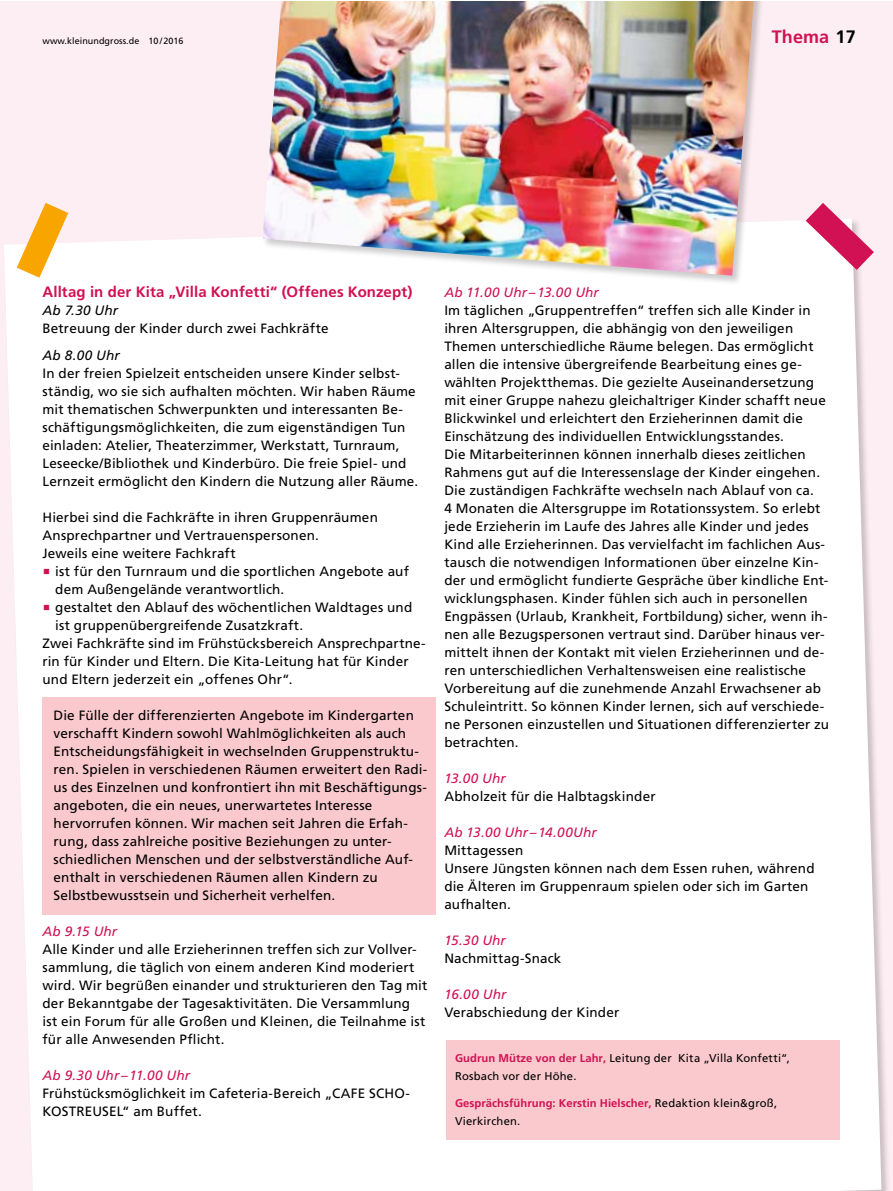
<style>
.page{position:relative;width:893px;height:1191px;background:#fff}
.page>*{position:absolute;margin:0;border:0;box-sizing:border-box;transform-origin:0 0}
.t1{font:700 18px "Frutiger LT Std";letter-spacing:.005em;color:#d11153}
.t2{font:700 15px "Frutiger LT Std";letter-spacing:.01em;color:#d11153}
.t3{font:13.5px/18px "Frutiger LT Std";letter-spacing:.01em;color:#000}
.t4{font:italic 13.5px "Frutiger LT Std";letter-spacing:.01em;color:#d11153}
.t5{font:italic 13.5px "Frutiger LT Std";letter-spacing:.015em;color:#000}
.t6{font:11.25px/18px "Frutiger LT Std";letter-spacing:.02em;color:#000}
.t7{font:700 11.25px/18px "Frutiger LT Std";letter-spacing:.005em;color:#d11153}
.t8{font:9px "Frutiger LT Std";letter-spacing:.005em;color:#000}
.s1{color:#000}
.s2{font-weight:700;color:#d11153}
.s3{font-weight:400;color:#000}
</style>
<div class="page">
<div style="left:0;top:1px;width:892px;height:1190px;background:#fdeef3"></div>
<div style="left:4px;top:220px;width:877px;height:971px;background:#fff"></div>
<div style="left:43px;top:697px;width:393px;height:218px;background:#f9c9cd"></div>
<div style="left:446px;top:1040px;width:394px;height:100px;background:#f9c9cd"></div>
<svg style="left:806px;top:203px;width:68px;height:67px"></svg>
<svg style="left:17px;top:203px;width:51px;height:75px"></svg>
<div style="left:261px;top:1px;width:505px;height:284px;background:#000;opacity:.2"></div>
<img style="left:263px;top:1px;width:491px;height:275px">
<svg style="left:44px;top:569px;width:5px;height:5px"></svg>
<svg style="left:44px;top:605px;width:5px;height:5px"></svg>
<p class="t8" style="left:43px;top:36px;width:143px">www.kleinundgross.de 10/2016</p>
<h1 class="t1" style="left:772px;top:26px;width:85px">Thema <span class="s1">17</span></h1>
<p class="t2" style="left:43px;top:283px;width:371px">Alltag in der Kita „Villa Konfetti“ (Offenes Konzept)</p>
<p class="t5" style="left:43px;top:302px;width:77px">Ab 7.30 Uhr</p>
<p class="t3" style="left:43px;top:319px;width:287px">Betreuung der Kinder durch zwei Fachkräfte</p>
<p class="t5" style="left:43px;top:347px;width:79px">Ab 8.00 Uhr</p>
<p class="t3" style="left:43px;top:364px;width:377px">In der freien Spielzeit entscheiden unsere Kinder selbst&shy;ständig, wo sie sich aufhalten möchten. Wir haben Räume mit thematischen Schwerpunkten und interessanten Be&shy;schäftigungsmöglichkeiten, die zum eigenständigen Tun einladen: Atelier, Theaterzimmer, Werkstatt, Turnraum, Leseecke/Bibliothek und Kinderbüro. Die freie Spiel- und Lernzeit ermöglicht den Kindern die Nutzung aller Räume.</p>
<p class="t3" style="left:43px;top:508px;width:337px">Hierbei sind die Fachkräfte in ihren Gruppenräumen<br>Ansprechpartner und Vertrauenspersonen.<br>Jeweils eine weitere Fachkraft</p>
<p class="t3" style="left:55px;top:562px;width:355px">ist für den Turnraum und die sportlichen Angebote auf</p>
<p class="t3" style="left:55px;top:580px;width:231px">dem Außengelände verantwortlich.</p>
<p class="t3" style="left:55px;top:598px;width:359px">gestaltet den Ablauf des wöchentlichen Waldtages und</p>
<p class="t3" style="left:55px;top:616px;width:249px">ist gruppenübergreifende Zusatzkraft.</p>
<p class="t3" style="left:43px;top:634px;width:385px">Zwei Fachkräfte sind im Frühstücksbereich Ansprechpartne-</p>
<p class="t3" style="left:43px;top:652px;width:368px">rin für Kinder und Eltern. Die Kita-Leitung hat für Kinder</p>
<p class="t3" style="left:43px;top:670px;width:252px">und Eltern jederzeit ein „offenes Ohr“.</p>
<p class="t3" style="left:54px;top:706px;width:375px">Die Fülle der differenzierten Angebote im Kindergarten verschafft Kindern sowohl Wahlmöglichkeiten als auch Entscheidungsfähigkeit in wechselnden Gruppenstruktu&shy;ren. Spielen in verschiedenen Räumen erweitert den Radi&shy;us des Einzelnen und konfrontiert ihn mit Beschäftigungs&shy;angeboten, die ein neues, unerwartetes Interesse hervorrufen können. Wir machen seit Jahren die Erfah&shy;rung, dass zahlreiche positive Beziehungen zu unter&shy;schiedlichen Menschen und der selbstverständliche Auf&shy;enthalt in verschiedenen Räumen allen Kindern zu Selbstbewusstsein und Sicherheit verhelfen.</p>
<p class="t4" style="left:43px;top:923px;width:76px">Ab 9.15 Uhr</p>
<p class="t3" style="left:43px;top:940px;width:386px">Alle Kinder und alle Erzieherinnen treffen sich zur Vollver&shy;sammlung, die täglich von einem anderen Kind moderiert wird. Wir begrüßen einander und strukturieren den Tag mit der Bekanntgabe der Tagesaktivitäten. Die Versammlung ist ein Forum für alle Großen und Kleinen, die Teilnahme ist für alle Anwesenden Pflicht.</p>
<p class="t4" style="left:43px;top:1067px;width:149px">Ab 9.30 Uhr –11.00 Uhr</p>
<p class="t3" style="left:43px;top:1084px;width:369px">Frühstücksmöglichkeit im Cafeteria-Bereich „CAFE SCHO-<br>KOSTREUSEL“ am Buffet.</p>
<p class="t4" style="left:444px;top:284px;width:156px">Ab 11.00 Uhr –13.00 Uhr</p>
<p class="t3" style="left:444px;top:301px;width:386px">Im täglichen „Gruppentreffen“ treffen sich alle Kinder in ihren Altersgruppen, die abhängig von den jeweiligen Themen unterschiedliche Räume belegen. Das ermöglicht allen die intensive übergreifende Bearbeitung eines ge&shy;wählten Projektthemas. Die gezielte Auseinandersetzung mit einer Gruppe nahezu gleichaltriger Kinder schafft neue Blickwinkel und erleichtert den Erzieherinnen damit die Einschätzung des individuellen Entwicklungsstandes.<br>Die Mitarbeiterinnen können innerhalb dieses zeitlichen Rahmens gut auf die Interessenslage der Kinder eingehen.<br>Die zuständigen Fachkräfte wechseln nach Ablauf von ca.<br>4 Monaten die Altersgruppe im Rotationssystem. So erlebt jede Erzieherin im Laufe des Jahres alle Kinder und jedes Kind alle Erzieherinnen. Das vervielfacht im fachlichen Aus&shy;tausch die notwendigen Informationen über einzelne Kin&shy;der und ermöglicht fundierte Gespräche über kindliche Ent&shy;wicklungsphasen. Kinder fühlen sich auch in personellen Engpässen (Urlaub, Krankheit, Fortbildung) sicher, wenn ih&shy;nen alle Bezugspersonen vertraut sind. Darüber hinaus ver&shy;mittelt ihnen der Kontakt mit vielen Erzieherinnen und de&shy;ren unterschiedlichen Verhaltensweisen eine realistische Vorbereitung auf die zunehmende Anzahl Erwachsener ab Schuleintritt. So können Kinder lernen, sich auf verschiede&shy;ne Personen einzustellen und Situationen differenzierter zu betrachten.</p>
<p class="t4" style="left:444px;top:770px;width:63px">13.00 Uhr</p>
<p class="t3" style="left:444px;top:787px;width:213px">Abholzeit für die Halbtagskinder</p>
<p class="t4" style="left:444px;top:824px;width:154px">Ab 13.00 Uhr –14.00Uhr</p>
<p class="t3" style="left:444px;top:841px;width:372px">Mittagessen<br>Unsere Jüngsten können nach dem Essen ruhen, während die Älteren im Gruppenraum spielen oder sich im Garten aufhalten.</p>
<p class="t4" style="left:444px;top:932px;width:63px">15.30 Uhr</p>
<p class="t3" style="left:444px;top:949px;width:119px">Nachmittag-Snack</p>
<p class="t4" style="left:444px;top:986px;width:63px">16.00 Uhr</p>
<p class="t3" style="left:444px;top:1003px;width:177px">Verabschiedung der Kinder</p>
<p class="t6" style="left:455px;top:1049px;width:336px"><span class="s2">Gudrun Mütze von der Lahr,</span> Leitung der Kita „Villa Konfetti“,<br>Rosbach vor der Höhe.</p>
<p class="t7" style="left:455px;top:1094px;width:324px">Gesprächsführung: Kerstin Hielscher, <span class="s3">Redaktion klein&amp;groß,<br>Vierkirchen.</span></p>
</div>
